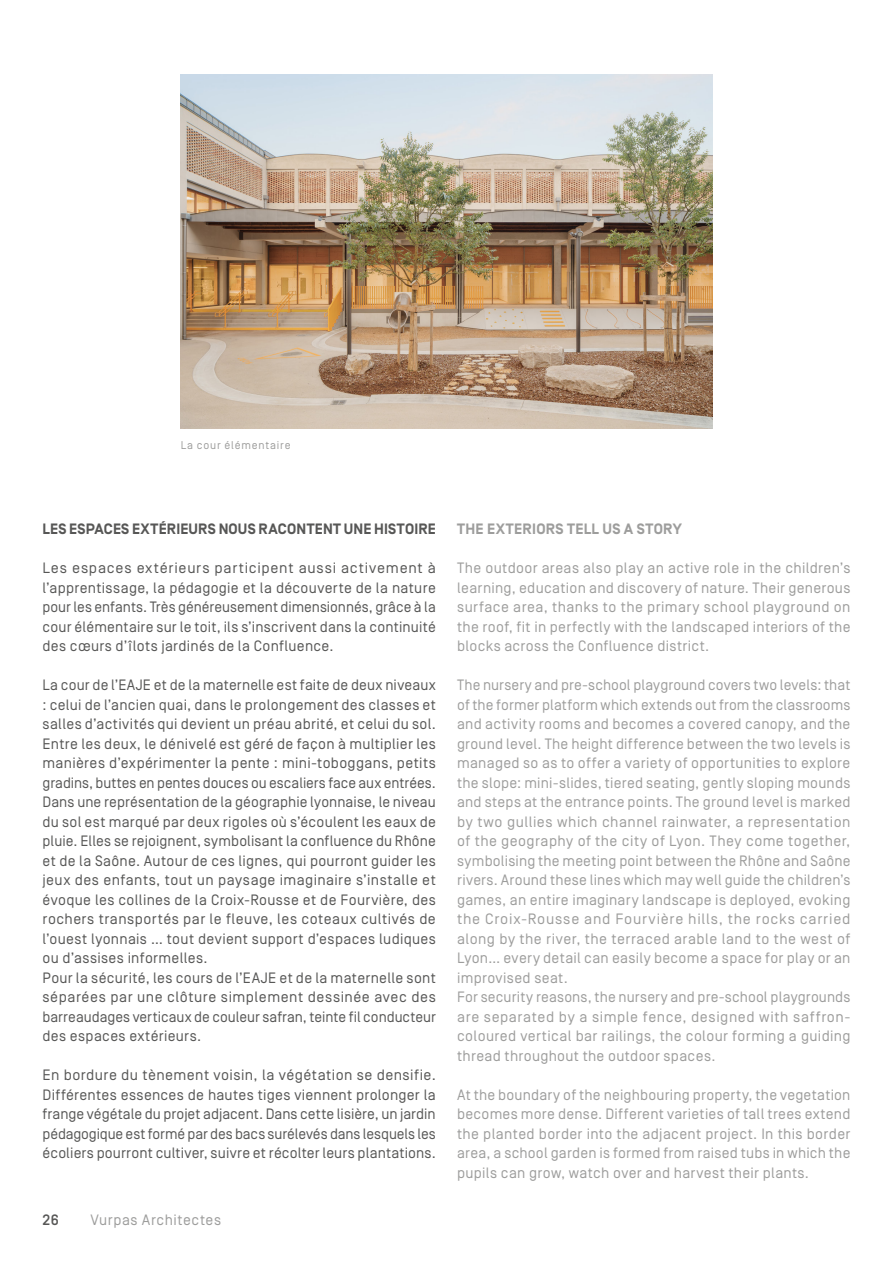
<style>
.page{position:relative;width:893px;height:1263px;background:#fff}
.page>*{position:absolute;margin:0;border:0;box-sizing:border-box;transform-origin:0 0}
.t1{font:15px/19.5px "Simplon Norm";letter-spacing:.02em;color:#9d9d9c;text-align:justify}
.t2{font:15px/19.5px "Simplon Norm";letter-spacing:.02em;color:#575756;text-align:justify}
.t3{font:700 15px "Simplon Norm";letter-spacing:.01em;color:#575756}
.t4{font:700 15px "Simplon Norm";letter-spacing:.025em;color:#9d9d9c}
.t5{font:15px "Simplon Norm";letter-spacing:.04em;color:#9d9d9c}
.t6{font:500 15px "Simplon Norm";color:#575756}
.t7{font:11.25px "Simplon Norm";letter-spacing:.07em;color:#9d9d9c}
</style>
<div class="page">
<img style="left:181px;top:74px;width:531px;height:354px">
<p class="t7" style="left:181px;top:439px;width:111px">La cour élémentaire</p>
<p class="t3" style="left:43px;top:521px;width:395px">LES ESPACES EXTÉRIEURS NOUS RACONTENT UNE HISTOIRE</p>
<p class="t2" style="left:43px;top:559px;width:395px">Les espaces extérieurs participent aussi activement à l’apprentissage, la pédagogie et la découverte de la nature pour les enfants. Très généreusement dimensionnés, grâce à la cour élémentaire sur le toit, ils s’inscrivent dans la continuité des cœurs d’îlots jardinés de la Confluence.</p>
<p class="t2" style="left:43px;top:676px;width:395px;text-align:left">La cour de l’EAJE et de la maternelle est faite de deux niveaux : celui de l’ancien quai, dans le prolongement des classes et salles d’activités qui devient un préau abrité, et celui du sol.<br>Entre les deux, le dénivelé est géré de façon à multiplier les manières d’expérimenter la pente : mini-toboggans, petits gradins, buttes en pentes douces ou escaliers face aux entrées.<br>Dans une représentation de la géographie lyonnaise, le niveau du sol est marqué par deux rigoles où s’écoulent les eaux de pluie. Elles se rejoignent, symbolisant la confluence du Rhône et de la Saône. Autour de ces lignes, qui pourront guider les jeux des enfants, tout un paysage imaginaire s’installe et évoque les collines de la Croix-Rousse et de Fourvière, des rochers transportés par le fleuve, les coteaux cultivés de l’ouest lyonnais … tout devient support d’espaces ludiques ou d’assises informelles.<br>Pour la sécurité, les cours de l’EAJE et de la maternelle sont séparées par une clôture simplement dessinée avec des barreaudages verticaux de couleur safran, teinte fil conducteur des espaces extérieurs.</p>
<p class="t2" style="left:43px;top:1066px;width:395px">En bordure du tènement voisin, la végétation se densifie.<br>Différentes essences de hautes tiges viennent prolonger la frange végétale du projet adjacent. Dans cette lisière, un jardin pédagogique est formé par des bacs surélevés dans lesquels les écoliers pourront cultiver, suivre et récolter leurs plantations.</p>
<p class="t6" style="left:43px;top:1212px;width:18px">26</p>
<p class="t5" style="left:90px;top:1212px;width:132px">Vurpas Architectes</p>
<p class="t4" style="left:457px;top:521px;width:226px">THE EXTERIORS TELL US A STORY</p>
<p class="t1" style="left:457px;top:559px;width:395px">The outdoor areas also play an active role in the children’s learning, education and discovery of nature. Their generous surface area, thanks to the primary school playground on the roof, fit in perfectly with the landscaped interiors of the blocks across the Confluence district.</p>
<p class="t1" style="left:457px;top:676px;width:395px;text-align:left">The nursery and pre-school playground covers two levels: that of the former platform which extends out from the classrooms and activity rooms and becomes a covered canopy, and the ground level. The height difference between the two levels is managed so as to offer a variety of opportunities to explore the slope: mini-slides, tiered seating, gently sloping mounds and steps at the entrance points. The ground level is marked by two gullies which channel rainwater, a representation of the geography of the city of Lyon. They come together, symbolising the meeting point between the Rhône and Saône rivers. Around these lines which may well guide the children’s games, an entire imaginary landscape is deployed, evoking the Croix-Rousse and Fourvière hills, the rocks carried along by the river, the terraced arable land to the west of Lyon… every detail can easily become a space for play or an improvised seat.<br>For security reasons, the nursery and pre-school playgrounds are separated by a simple fence, designed with saffron&shy;coloured vertical bar railings, the colour forming a guiding thread throughout the outdoor spaces.</p>
<p class="t1" style="left:457px;top:1085px;width:395px">At the boundary of the neighbouring property, the vegetation becomes more dense. Different varieties of tall trees extend the planted border into the adjacent project. In this border area, a school garden is formed from raised tubs in which the pupils can grow, watch over and harvest their plants.</p>
</div>
